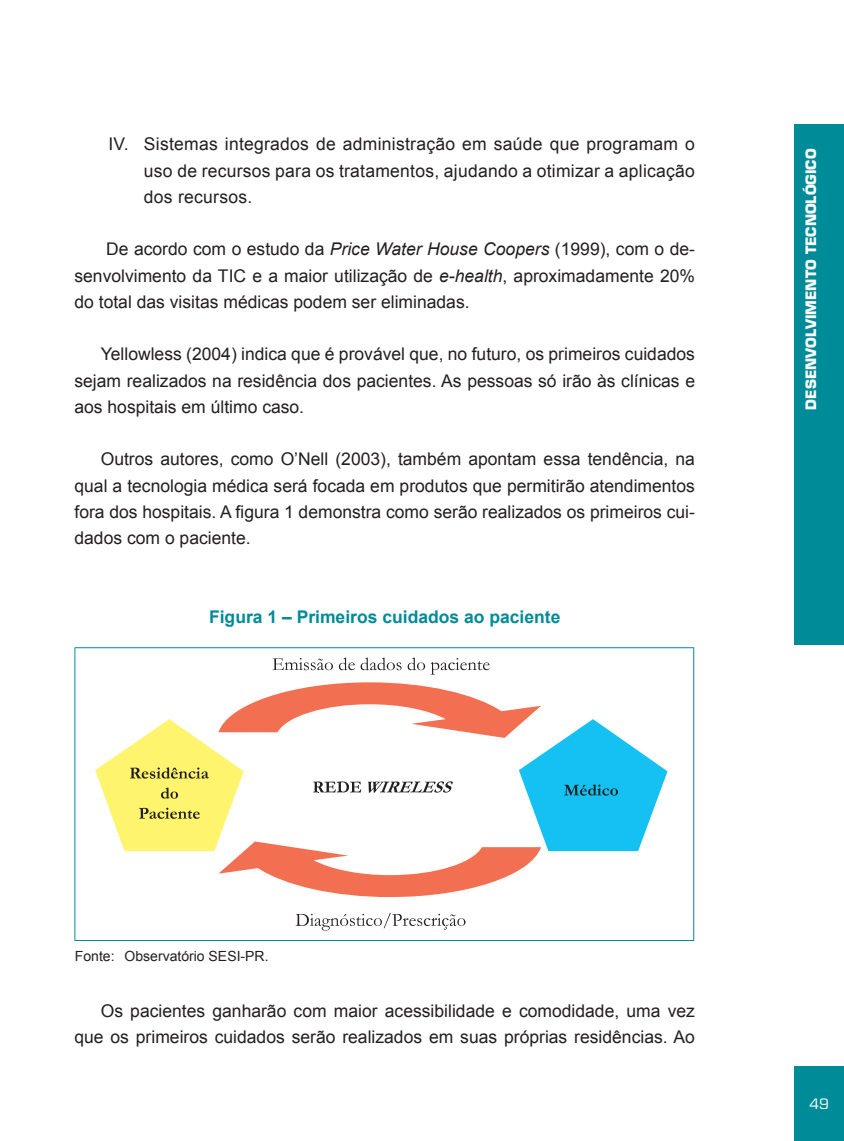
<style>
.page{position:relative;width:844px;height:1141px;background:#fff}
.page>*{position:absolute;margin:0;border:0;box-sizing:border-box;transform-origin:0 0}
.t1{font:17.5px/26.2px "Arial";color:#231f20;text-align:justify}
.t2{font:700 17.5px "Arial";color:#008b98}
.t3{font:700 14px "Eurostile LT Std";color:#fff}
.t4{font:14px "Arial";color:#231f20}
.t5{font:14px "Eurostile LT Std";color:#fff}
.s1{font-style:italic}
</style>
<div class="page">
<div style="left:794px;top:124px;width:49px;height:521px;background:#008b98"></div>
<div style="left:794px;top:1067px;width:49px;height:74px;background:#008b98"></div>
<hr style="left:74px;top:940px;width:620px;height:1px;background:#008b98">
<hr style="left:74px;top:648px;width:1px;height:292px;background:#008b98">
<hr style="left:74px;top:647px;width:620px;height:1px;background:#008b98">
<hr style="left:693px;top:648px;width:1px;height:292px;background:#008b98">
<svg style="left:272px;top:658px;width:217px;height:17px"></svg>
<svg style="left:295px;top:913px;width:170px;height:18px"></svg>
<svg style="left:95px;top:682px;width:572px;height:215px"></svg>
<p class="t1" style="left:144px;top:131px;width:552px;text-indent:-35px">IV. Sistemas integrados de administração em saúde que programam o uso de recursos para os tratamentos, ajudando a otimizar a aplicação dos recursos.</p>
<p class="t1" style="left:74px;top:236px;width:622px;text-indent:32px">De acordo com o estudo da <span class="s1">Price Water House Coopers</span> (1999), com o de&shy;senvolvimento da TIC e a maior utilização de <span class="s1">e-health</span>, aproximadamente 20% do total das visitas médicas podem ser eliminadas.</p>
<p class="t1" style="left:74px;top:341px;width:622px;text-indent:26px">Yellowless (2004) indica que é provável que, no futuro, os primeiros cuidados sejam realizados na residência dos pacientes. As pessoas só irão às clínicas e aos hospitais em último caso.</p>
<p class="t1" style="left:74px;top:446px;width:622px;text-indent:26px">Outros autores, como O’Nell (2003), também apontam essa tendência, na qual a tecnologia médica será focada em produtos que permitirão atendimentos fora dos hospitais. A figura 1 demonstra como serão realizados os primeiros cui&shy;dados com o paciente.</p>
<p class="t2" style="left:209px;top:605px;width:353px">Figura 1 – Primeiros cuidados ao paciente</p>
<p class="t3" style="left:802px;top:410px;width:262px;rotate:-90deg">DESENVOLVIMENTO TECNOLÓGICO</p>
<p class="t4" style="left:75px;top:946px;width:195px">Fonte: Observatório SESI-PR.</p>
<p class="t1" style="left:74px;top:997px;width:622px;text-align:right">Os pacientes ganharão com maior acessibilidade e comodidade, uma vez que os primeiros cuidados serão realizados em suas próprias residências. Ao</p>
<p class="t5" style="left:809px;top:1095px;width:21px">49</p>
</div>
